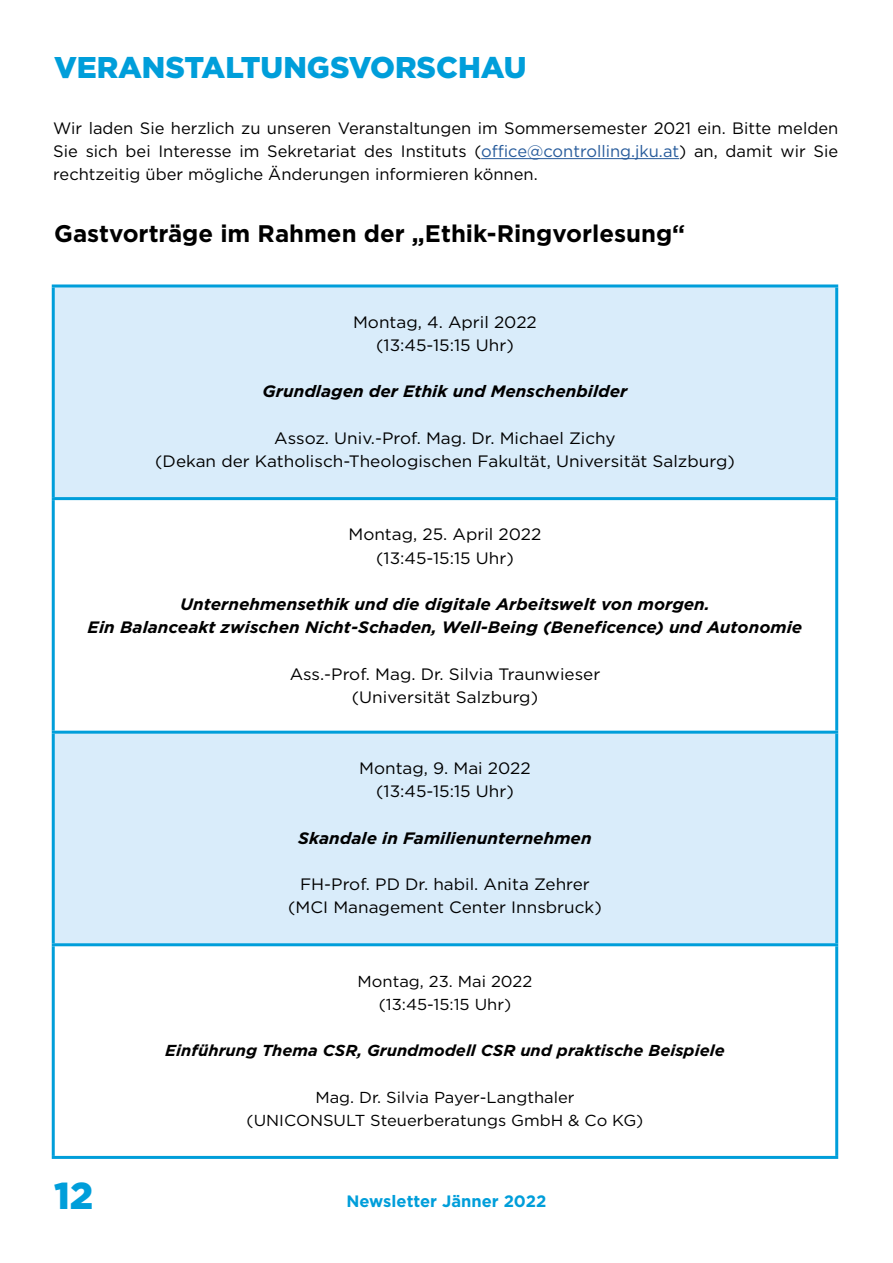
<style>
.page{position:relative;width:893px;height:1263px;background:#fff}
.page>*{position:absolute;margin:0;border:0;box-sizing:border-box;transform-origin:0 0}
.t1{font:900 37.5px "Gotham";color:#009eda}
.t2{font:900 30px "Gotham";color:#009eda}
.t3{font:700 24px "Gotham";color:#000}
.t4{font:16.5px/23.2px "Gotham";color:#000;text-align:center;scale:1.04 1}
.t5{font:16.5px/23.2px "Gotham";color:#000;text-align:justify}
.t6{font:italic 700 16.5px/23.2px "Gotham";color:#000;text-align:center;scale:1.04 1}
.t7{font:700 16.5px "Gotham";color:#009eda}
.t8{font:15.9px/23.2px "Gotham";color:#000;text-align:center;scale:1.04 1}
.t9{font:italic 700 15.9px "Gotham";color:#000;scale:1.04 1}
.s1{color:#275b9b}
</style>
<div class="page">
<svg style="left:55px;top:287px;width:780px;height:656px;fill:#d9ecfa"></svg>
<hr style="left:52px;top:284px;width:786px;height:3px;background:#009eda">
<hr style="left:52px;top:287px;width:3px;height:210px;background:#009eda">
<hr style="left:835px;top:287px;width:3px;height:210px;background:#009eda">
<hr style="left:52px;top:497px;width:786px;height:3px;background:#009eda">
<hr style="left:52px;top:500px;width:3px;height:231px;background:#009eda">
<hr style="left:835px;top:500px;width:3px;height:231px;background:#009eda">
<hr style="left:52px;top:731px;width:786px;height:3px;background:#009eda">
<hr style="left:52px;top:734px;width:3px;height:209px;background:#009eda">
<hr style="left:835px;top:734px;width:3px;height:209px;background:#009eda">
<hr style="left:52px;top:943px;width:786px;height:3px;background:#009eda">
<hr style="left:52px;top:946px;width:3px;height:210px;background:#009eda">
<hr style="left:835px;top:946px;width:3px;height:210px;background:#009eda">
<hr style="left:52px;top:1156px;width:786px;height:3px;background:#009eda">
<hr style="left:481px;top:158px;width:198px;height:1px;background:#275b9b">
<h2 class="t2" style="left:54px;top:47px;width:474px">VERANSTALTUNGSVORSCHAU</h2>
<p class="t5" style="left:53px;top:116px;width:786px">Wir laden Sie herzlich zu unseren Veranstaltungen im Sommersemester 2021 ein. Bitte melden Sie sich bei Interesse im Sekretariat des Instituts (<span class="s1">office@controlling.jku.at</span>) an, damit wir Sie rechtzeitig über mögliche Änderungen informieren können.</p>
<h3 class="t3" style="left:54px;top:218px;width:633px">Gastvorträge im Rahmen der „Ethik-Ringvorlesung“</h3>
<p class="t4" style="left:353px;top:310px;width:178px">Montag, 4. April 2022 (13:45-15:15 Uhr)</p>
<p class="t6" style="left:263px;top:380px;width:352px">Grundlagen der Ethik und Menschenbilder</p>
<p class="t4" style="left:155px;top:426px;width:559px">Assoz. Univ.-Prof. Mag. Dr. Michael Zichy<br>(Dekan der Katholisch-Theologischen Fakultät, Universität Salzburg)</p>
<p class="t4" style="left:348px;top:522px;width:187px">Montag, 25. April 2022 (13:45-15:15 Uhr)</p>
<p class="t6" style="left:88px;top:592px;width:689px">Unternehmensethik und die digitale Arbeitswelt von morgen.<br>Ein Balanceakt zwischen Nicht-Schaden, Well-Being (Beneficence) und Autonomie</p>
<p class="t4" style="left:290px;top:662px;width:300px">Ass.-Prof. Mag. Dr. Silvia Traunwieser (Universität Salzburg)</p>
<p class="t4" style="left:359px;top:756px;width:167px">Montag, 9. Mai 2022 (13:45-15:15 Uhr)</p>
<p class="t6" style="left:298px;top:826px;width:284px">Skandale in Familienunternehmen</p>
<p class="t4" style="left:288px;top:872px;width:303px">FH-Prof. PD Dr. habil. Anita Zehrer (MCI Management Center Innsbruck)</p>
<h1 class="t1" style="left:54px;top:1170px;width:41px">12</h1>
<p class="t8" style="left:358px;top:969px;width:170px">Montag, 23. Mai 2022 (13:45-15:15 Uhr)</p>
<p class="t9" style="left:165px;top:1040px;width:539px">Einführung Thema CSR, Grundmodell CSR und praktische Beispiele</p>
<p class="t8" style="left:247px;top:1085px;width:383px">Mag. Dr. Silvia Payer-Langthaler<br>(UNICONSULT Steuerberatungs GmbH &amp; Co KG)</p>
<p class="t7" style="left:347px;top:1190px;width:201px">Newsletter Jänner 2022</p>
</div>
